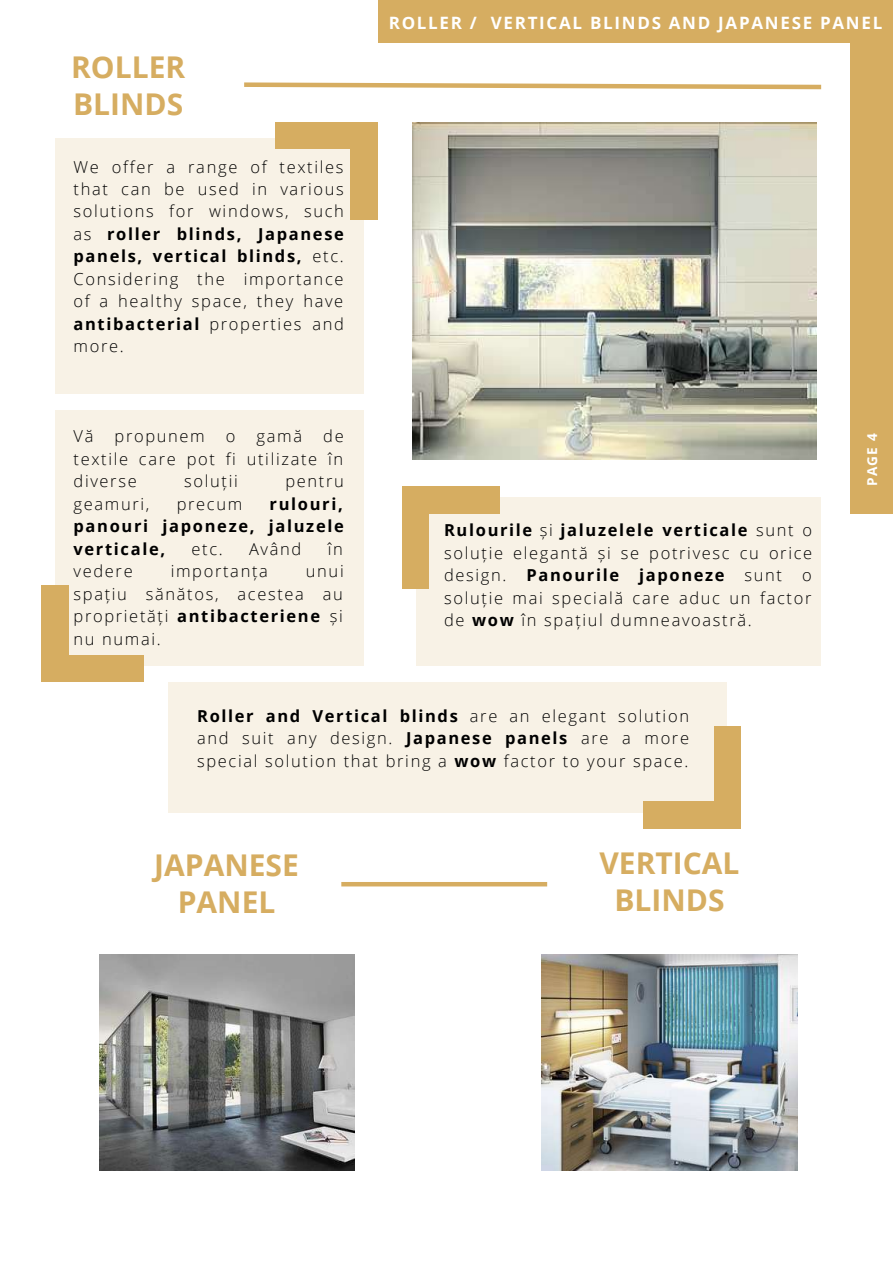
<style>
.page{position:relative;width:893px;height:1264px;background:#fff}
.page>*{position:absolute;margin:0;border:0;box-sizing:border-box;transform-origin:0 0}
.t1{font:700 30px/37px "Open Sans";color:#d6ad61;text-align:center}
.t2{font:700 16.95px "Open Sans";letter-spacing:.1em;color:#fff}
.t3{font:300 16.5px/22.5px "Open Sans";letter-spacing:.1em;color:#000;text-align:justify}
.t4{font:700 16.5px/22.5px "Open Sans";letter-spacing:.1em;color:#000;text-align:justify}
.t5{font:700 13.65px "Open Sans";color:#fff}
.s1{font-weight:700}
</style>
<div class="page">
<div style="left:378px;top:0;width:514px;height:42px;background:#d6ad61"></div>
<div style="left:850px;top:0;width:42px;height:514px;background:#d6ad61"></div>
<div style="left:416px;top:497px;width:404px;height:168px;background:#f8f2e6"></div>
<div style="left:417px;top:486px;width:82px;height:28px;background:#d6ad61"></div>
<div style="left:402px;top:486px;width:27px;height:103px;background:#d6ad61"></div>
<svg style="left:244px;top:82px;width:578px;height:8px"></svg>
<div style="left:55px;top:138px;width:309px;height:256px;background:#f8f2e6"></div>
<div style="left:351px;top:137px;width:27px;height:82px;background:#d6ad61"></div>
<div style="left:275px;top:123px;width:103px;height:26px;background:#d6ad61"></div>
<img style="left:412px;top:122px;width:404px;height:337px">
<div style="left:55px;top:410px;width:309px;height:255px;background:#f8f2e6"></div>
<div style="left:41px;top:585px;width:27px;height:82px;background:#d6ad61"></div>
<div style="left:41px;top:655px;width:103px;height:26px;background:#d6ad61"></div>
<img style="left:542px;top:954px;width:255px;height:216px">
<img style="left:99px;top:954px;width:255px;height:216px">
<hr style="left:341px;top:882px;width:206px;height:4px;background:#d6ad61">
<div style="left:169px;top:682px;width:558px;height:130px;background:#f8f2e6"></div>
<div style="left:643px;top:801px;width:83px;height:27px;background:#d6ad61"></div>
<div style="left:714px;top:726px;width:26px;height:102px;background:#d6ad61"></div>
<h1 class="t1" style="left:71px;top:48px;width:116px;text-align:left">ROLLER<br>BLINDS</h1>
<p class="t3" style="left:74px;top:155px;width:272px">We offer a range of textiles that can be used in various solutions for windows, such as <span class="s1">roller blinds, Japanese panels, vertical blinds,</span> etc.<br>Considering the importance of a healthy space, they have <span class="s1">antibacterial</span> properties and more.</p>
<p class="t3" style="left:74px;top:424px;width:272px;text-indent:250px">de textile care pot fi utilizate în diverse</p>
<p class="t3" style="left:74px;top:424px;width:21px">Vă</p>
<p class="t3" style="left:114px;top:424px;width:92px">propunem</p>
<p class="t3" style="left:226px;top:424px;width:11px">o</p>
<p class="t3" style="left:256px;top:424px;width:47px">gamă</p>
<p class="t3" style="left:184px;top:469px;width:55px">soluții</p>
<p class="t3" style="left:285px;top:469px;width:60px">pentru</p>
<p class="t4" style="left:74px;top:492px;width:272px;text-indent:196px">rulouri, panouri japoneze, jaluzele verticale,</p>
<p class="t3" style="left:74px;top:492px;width:77px">geamuri,</p>
<p class="t3" style="left:177px;top:492px;width:67px">precum</p>
<p class="t3" style="left:191px;top:537px;width:33px">etc.</p>
<p class="t3" style="left:249px;top:537px;width:54px">Având</p>
<p class="t3" style="left:328px;top:537px;width:17px">în</p>
<p class="t3" style="left:74px;top:559px;width:61px">vedere</p>
<p class="t3" style="left:171px;top:559px;width:99px">importanța</p>
<p class="t3" style="left:74px;top:559px;width:272px;text-indent:232px">unui spațiu sănătos, acestea au proprietăți <span class="s1">antibacteriene</span> și nu numai.</p>
<p class="t2" style="left:388px;top:11px;width:495px">ROLLER / VERTICAL BLINDS AND JAPANESE PANEL</p>
<p class="t3" style="left:444px;top:519px;width:369px"><span class="s1">Rulourile</span> și <span class="s1">jaluzelele verticale</span> sunt o soluție elegantă și se potrivesc cu orice design. <span class="s1">Panourile japoneze</span> sunt o soluție mai specială care aduc un factor de <span class="s1">wow</span> în spațiul dumneavoastră.</p>
<p class="t5" style="left:862px;top:486px;width:55px;rotate:-90deg">PAGE 4</p>
<p class="t3" style="left:197px;top:704px;width:493px"><span class="s1">Roller and Vertical blinds</span> are an elegant solution and suit any design. <span class="s1">Japanese panels</span> are a more special solution that bring a <span class="s1">wow</span> factor to your space.</p>
<h1 class="t1" style="left:154px;top:846px;width:146px">JAPANESE<br>PANEL</h1>
<h1 class="t1" style="left:599px;top:844px;width:141px">VERTICAL<br>BLINDS</h1>
</div>
